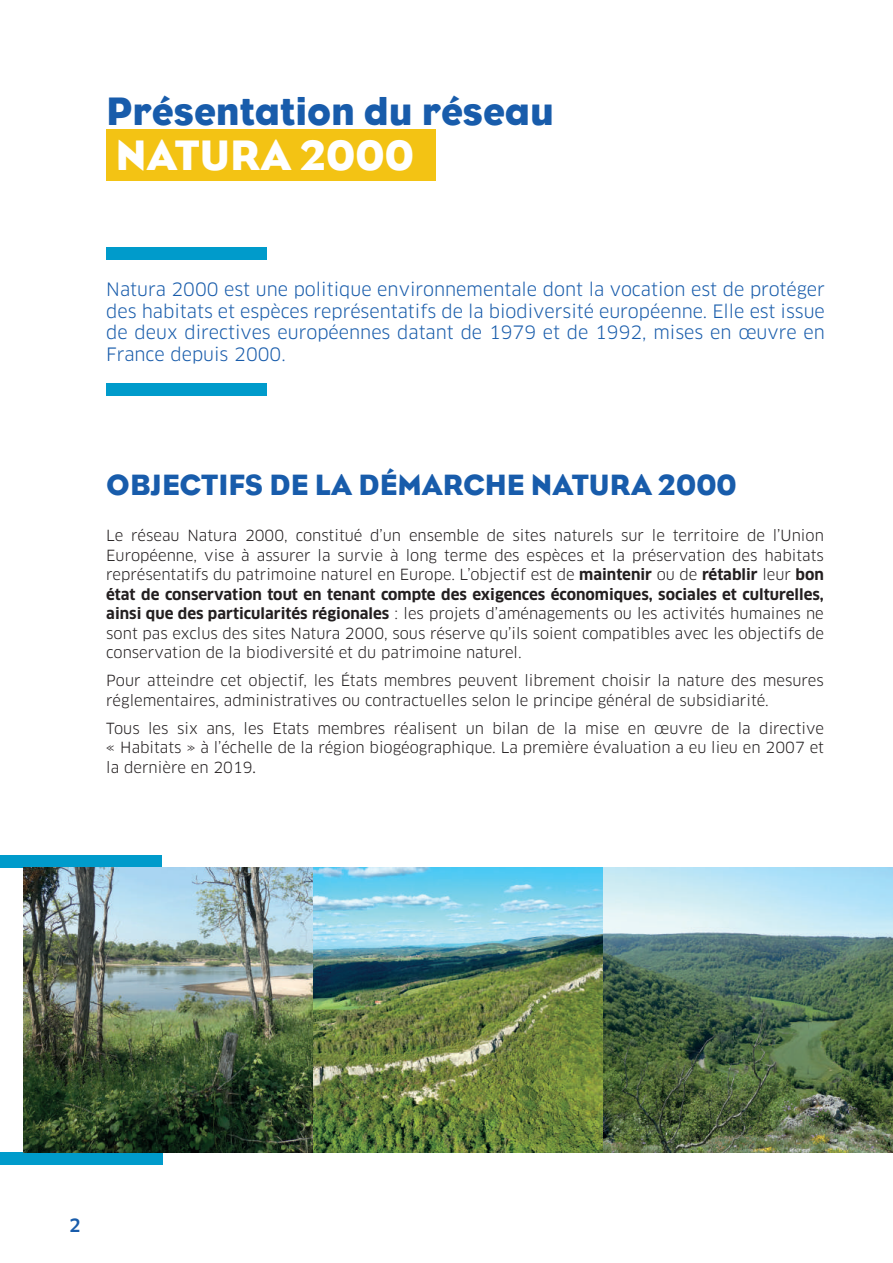
<style>
.page{position:relative;width:893px;height:1263px;background:#fff}
.page>*{position:absolute;margin:0;border:0;box-sizing:border-box;transform-origin:0 0}
.t1{font:43.5px "Eagle";color:#fff}
.t2{font:40.5px "Eagle";color:#185cab}
.t3{font:30px "Eagle";color:#185cab}
.t4{font:18px/21.6px "Clan Pro";color:#185cab;text-align:justify}
.t5{font:500 18px "Clan Pro";color:#185cab}
.t6{font:15px/19.5px "Clan Pro";color:#231f20;text-align:justify}
.s1{font-weight:700}
.s2{font-family:"Minion Pro"}
</style>
<div class="page">
<div style="left:106px;top:383px;width:160px;height:12px;background:#009bcb"></div>
<div style="left:106px;top:247px;width:160px;height:12px;background:#009bcb"></div>
<div style="left:106px;top:130px;width:330px;height:51px;background:#f3c314"></div>
<div style="left:0;top:1152px;width:163px;height:13px;background:#009bcb"></div>
<div style="left:0;top:855px;width:162px;height:12px;background:#009bcb"></div>
<img style="left:24px;top:867px;width:869px;height:285px">
<h2 class="t2" style="left:106px;top:88px;width:449px">Présentation du réseau</h2>
<h1 class="t1" style="left:116px;top:130px;width:300px">NATURA 2000</h1>
<p class="t4" style="left:106px;top:278px;width:720px">Natura 2000 est une politique environnementale dont la vocation est de protéger des habitats et espèces représentatifs de la biodiversité européenne. Elle est issue de deux directives européennes datant de 1979 et de 1992, mises en œuvre en France depuis 2000.</p>
<h3 class="t3" style="left:106px;top:468px;width:632px">OBJECTIFS DE LA DÉMARCHE NATURA 2000</h3>
<p class="t6" style="left:106px;top:526px;width:719px">Le réseau Natura 2000, constitué d’un ensemble de sites naturels sur le territoire de l’Union Européenne, vise à assurer la survie à long terme des espèces et la préservation des habitats représentatifs du patrimoine naturel en Europe. L’objectif est de <span class="s1">maintenir</span> ou de <span class="s1">rétablir</span> leur <span class="s1">bon état de conservation tout en tenant compte des exigences économiques, sociales et culturelles, ainsi que des particularités régionales</span> : les projets d’aménagements ou les activités humaines ne sont pas exclus des sites Natura 2000, sous réserve qu’ils soient compatibles avec les objectifs de conservation de la biodiversité et du patrimoine naturel.</p>
<p class="t6" style="left:106px;top:671px;width:719px">Pour atteindre cet objectif, les États membres peuvent librement choisir la nature des mesures réglementaires, administratives ou contractuelles selon le principe général de subsidiarité.</p>
<p class="t6" style="left:106px;top:719px;width:719px">Tous les six ans, les Etats membres réalisent un bilan de la mise en œuvre de la directive « Habitats » à l’échelle de la région biogéographique. La première évaluation a eu lieu en 2007 et la dernière en 2019<span class="s2">.</span></p>
<p class="t5" style="left:69px;top:1215px;width:13px">2</p>
</div>
